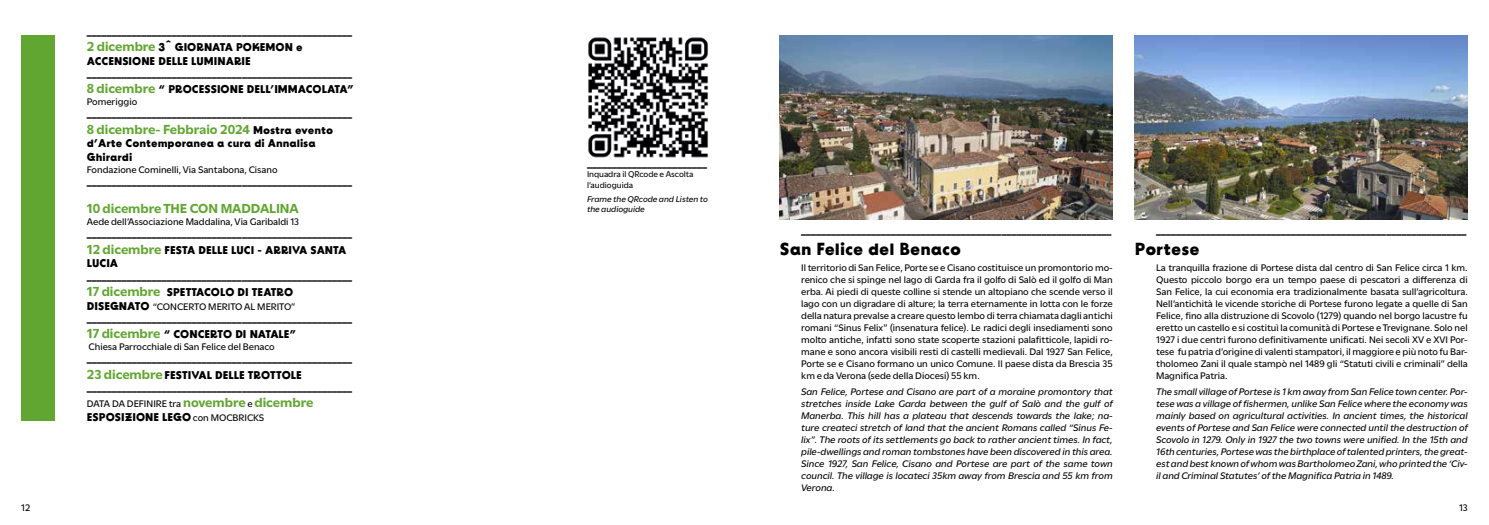
<style>
.page{position:relative;width:1489px;height:525px;background:#fff}
.page>*{position:absolute;margin:0;border:0;box-sizing:border-box;transform-origin:0 0}
.t1{font:700 17.5px "BD Supper";color:#000}
.t2{font:700 13.75px "Utile";color:#61a630}
.t3{font:700 11.25px/13.5px "BD Supper";color:#000}
.t4{font:500 10px/12px "Utile";color:#000;text-align:justify}
.t5{font:italic 500 10px/12px "Utile";color:#000;text-align:justify}
.t6{font:10px "Shuriken Std Boy";color:#000}
.t7{font:italic 500 8.75px/10.5px "Utile";color:#000}
.t8{font:500 8.75px/10.5px "Utile";color:#000}
.s1{font-family:"Utile";font-size:13.75px;color:#61a630}
.s2{font-family:"BD Supper";font-size:11.25px;color:#000}
.s3{font-family:"BD Supper";font-weight:700;font-size:11.25px}
.s4{font-weight:700;font-size:13.75px;color:#61a630}
.s5{font-family:"Utile";font-weight:500;font-size:10px}
</style>
<div class="page">
<div style="left:21px;top:35px;width:34px;height:385px;background:#61a630"></div>
<img style="left:588px;top:37px;width:121px;height:120px">
<img style="left:1134px;top:35px;width:333px;height:185px">
<img style="left:780px;top:35px;width:332px;height:185px">
<p class="t6" style="left:87px;top:25px;width:267px">_____________________________________________________</p>
<p class="t3" style="left:87px;top:41px;width:217px"><span class="s1">2 dicembre</span> 3^ GIORNATA POKEMON e<br>ACCENSIONE DELLE LUMINARIE</p>
<p class="t6" style="left:87px;top:67px;width:267px">_____________________________________________________</p>
<p class="t3" style="left:87px;top:83px;width:268px"><span class="s1">8 dicembre</span> “ PROCESSIONE DELL’IMMACOLATA”</p>
<p class="t4" style="left:87px;top:95px;width:52px">Pomeriggio</p>
<p class="t6" style="left:87px;top:108px;width:267px">_____________________________________________________</p>
<h2 class="t2" style="left:87px;top:118px;width:248px">8 dicembre- Febbraio 2024 <span class="s2">Mostra evento</span></h2>
<p class="t3" style="left:87px;top:137px;width:230px">d’Arte Contemporanea a cura di Annalisa<br>Ghirardi</p>
<p class="t4" style="left:87px;top:162px;width:192px">Fondazione Cominelli, Via Santabona, Cisano</p>
<p class="t6" style="left:87px;top:175px;width:267px">_____________________________________________________</p>
<h2 class="t2" style="left:87px;top:198px;width:213px">10 dicembre THE CON MADDALINA</h2>
<p class="t4" style="left:87px;top:215px;width:214px">Aede dell’Associazione Maddalina, Via Garibaldi 13</p>
<p class="t6" style="left:87px;top:228px;width:267px">_____________________________________________________</p>
<p class="t3" style="left:87px;top:243px;width:261px"><span class="s1">12 dicembre</span> FESTA DELLE LUCI - ARRIVA SANTA<br>LUCIA</p>
<p class="t6" style="left:87px;top:270px;width:267px">_____________________________________________________</p>
<p class="t3" style="left:87px;top:285px;width:208px"><span class="s1">17 dicembre</span> SPETTACOLO DI TEATRO</p>
<p class="t4" style="left:87px;top:299px;width:210px"><span class="s3">DISEGNATO</span> “CONCERTO MERITO AL MERITO”</p>
<p class="t6" style="left:87px;top:312px;width:266px">_____________________________________________________</p>
<p class="t3" style="left:87px;top:327px;width:211px"><span class="s1">17 dicembre</span> “ CONCERTO DI NATALE”</p>
<p class="t4" style="left:89px;top:339px;width:188px">Chiesa Parrocchiale di San Felice del Benaco</p>
<p class="t6" style="left:87px;top:352px;width:267px">_____________________________________________________</p>
<p class="t3" style="left:87px;top:368px;width:216px"><span class="s1">23 dicembre</span> FESTIVAL DELLE TROTTOLE</p>
<p class="t6" style="left:87px;top:381px;width:267px">_____________________________________________________</p>
<p class="t4" style="left:87px;top:396px;width:228px">DATA DA DEFINIRE tra <span class="s4">novembre</span> e <span class="s4">dicembre</span></p>
<p class="t3" style="left:87px;top:410px;width:179px">ESPOSIZIONE LEGO <span class="s5">con MOCBRICKS</span></p>
<p class="t6" style="left:587px;top:157px;width:122px">________________________</p>
<p class="t8" style="left:587px;top:168px;width:108px">Inquadra il QRcode e Ascolta l’audioguida</p>
<p class="t7" style="left:587px;top:193px;width:122px">Frame the QRcode and Listen to the audioguide</p>
<p class="t6" style="left:801px;top:224px;width:311px">______________________________________________________________</p>
<h1 class="t1" style="left:780px;top:238px;width:183px">San Felice del Benaco</h1>
<p class="t4" style="left:801px;top:260px;width:313px">Il territorio di San Felice, Porte se e Cisano costituisce un promontorio mo&shy;renico che si spinge nel lago di Garda fra il golfo di Salò ed il golfo di Man erba. Ai piedi di queste colline si stende un altopiano che scende verso il lago con un digradare di alture; la terra eternamente in lotta con le forze della natura prevalse a creare questo lembo di terra chiamata dagli antichi romani “Sinus Felix” (insenatura felice). Le radici degli insediamenti sono molto antiche, infatti sono state scoperte stazioni palafitticole, lapidi ro&shy;mane e sono ancora visibili resti di castelli medievali. Dal 1927 San Felice, Porte se e Cisano formano un unico Comune. Il paese dista da Brescia 35 km e da Verona (sede della Diocesi) 55 km.</p>
<p class="t5" style="left:801px;top:384px;width:313px">San Felice, Portese and Cisano are part of a moraine promontory that stretches inside Lake Garda between the gulf of Salò and the gulf of Manerba. This hill has a plateau that descends towards the lake; na&shy;ture createci stretch of land that the ancient Romans called “Sinus Fe&shy;lix”. The roots of its settlements go back to rather ancient times. In fact, pile-dwellings and roman tombstones have been discovered in this area.<br>Since 1927, San Felice, Cisano and Portese are part of the same town council. The village is locateci 35km away from Brescia and 55 km from Verona.</p>
<p class="t6" style="left:1156px;top:224px;width:311px">______________________________________________________________</p>
<h1 class="t1" style="left:1134px;top:238px;width:66px">Portese</h1>
<p class="t4" style="left:1156px;top:260px;width:313px">La tranquilla frazione di Portese dista dal centro di San Felice circa 1 km.<br>Questo piccolo borgo era un tempo paese di pescatori a differenza di San Felice, la cui economia era tradizionalmente basata sull’agricoltura.<br>Nell’antichità le vicende storiche di Portese furono legate a quelle di San Felice, fino alla distruzione di Scovolo (1279) quando nel borgo lacustre fu eretto un castello e si costituì la comunità di Portese e Trevignane. Solo nel 1927 i due centri furono definitivamente unificati. Nei secoli XV e XVI Por&shy;tese fu patria d’origine di valenti stampatori, il maggiore e più noto fu Bar&shy;tholomeo Zani il quale stampò nel 1489 gli “Statuti civili e criminali” della Magnifica Patria.</p>
<p class="t5" style="left:1156px;top:384px;width:313px">The small village of Portese is 1 km away from San Felice town center. Por&shy;tese was a village of fishermen, unlike San Felice where the economy was mainly based on agricultural activities. In ancient times, the historical events of Portese and San Felice were connected until the destruction of Scovolo in 1279. Only in 1927 the two towns were unified. In the 15th and 16th centuries, Portese was the birthplace of talented printers, the great&shy;est and best known of whom was Bartholomeo Zani, who printed the ‘Civ&shy;il and Criminal Statutes’ of the Magnifica Patria in 1489.</p>
<p class="t4" style="left:21px;top:500px;width:10px">12</p>
<p class="t4" style="left:1458px;top:500px;width:10px">13</p>
</div>
